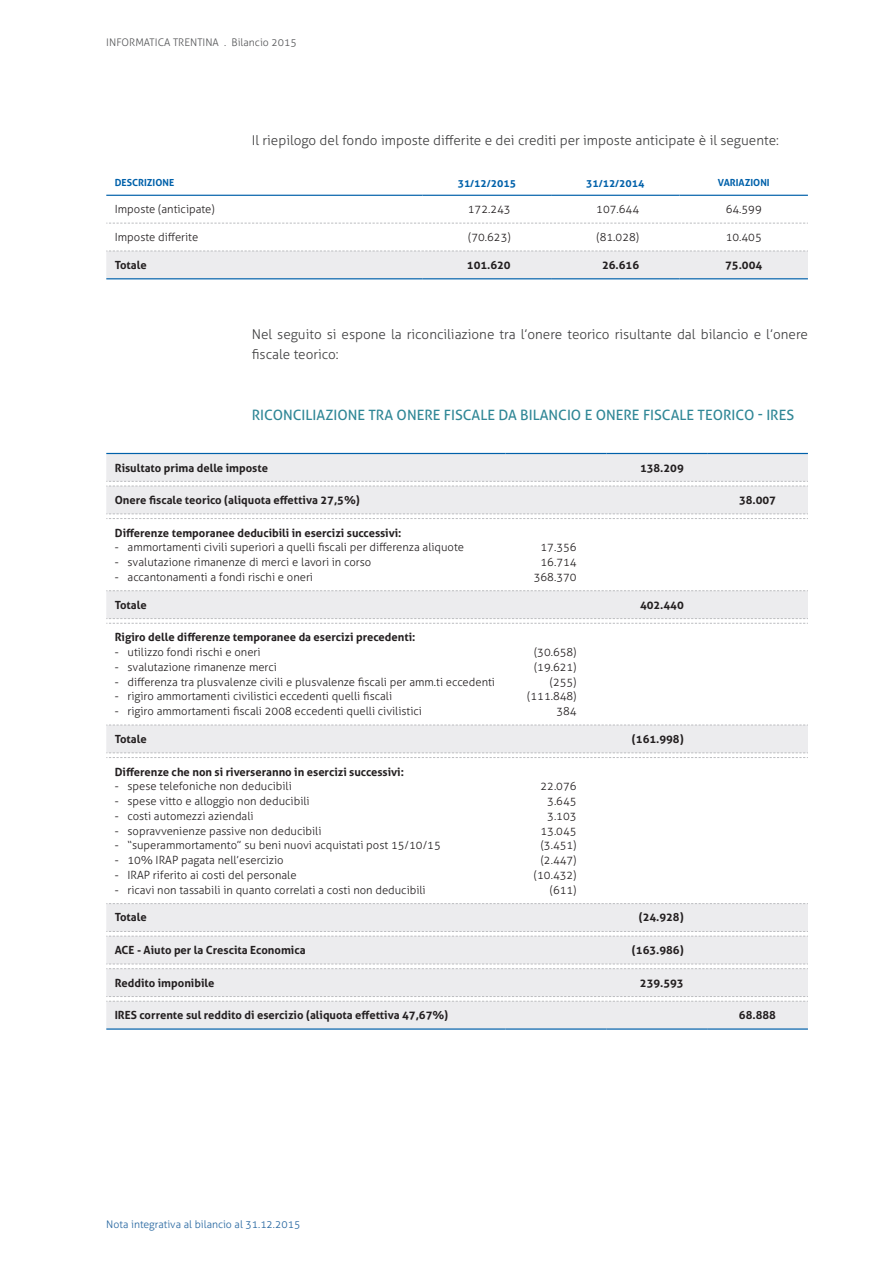
<style>
.page{position:relative;width:893px;height:1263px;background:#fff}
.page>*{position:absolute;margin:0;border:0;box-sizing:border-box;transform-origin:0 0}
.t1{font:14.25px "Aller";color:#308796}
.t2{font:300 13.5px/20.1px "Aller";color:#3e3e3f}
.t3{font:300 11.25px/14.7px "Aller";color:#231f20;text-align:right}
.t4{font:700 11.25px "Aller";color:#231f20}
.t5{font:300 10.5px "Aller";color:#24659f}
.t6{font:300 10.5px "Aller";color:#57585a}
.t7{font:700 10.5px "Aller";color:#0161aa}
.t8{font:700 9.75px "Aller";color:#0161aa}
.s1{font-size:9.75px}
</style>
<div class="page">
<svg style="left:106px;top:223px;width:702px;height:1px"></svg>
<div style="left:106px;top:251px;width:702px;height:28px;background:#ececee"></div>
<hr style="left:106px;top:195px;width:317px;height:1px;background:#0161aa">
<hr style="left:423px;top:195px;width:128px;height:1px;background:#0161aa">
<hr style="left:551px;top:195px;width:128px;height:1px;background:#0161aa">
<hr style="left:679px;top:195px;width:129px;height:1px;background:#0161aa">
<svg style="left:106px;top:454px;width:702px;height:574px"></svg>
<hr style="left:106px;top:1028px;width:400px;height:2px;background:#0161aa">
<hr style="left:506px;top:1028px;width:100px;height:2px;background:#0161aa">
<hr style="left:606px;top:1028px;width:101px;height:2px;background:#0161aa">
<hr style="left:707px;top:1028px;width:101px;height:2px;background:#0161aa">
<hr style="left:106px;top:453px;width:400px;height:1px;background:#0161aa">
<hr style="left:506px;top:453px;width:100px;height:1px;background:#0161aa">
<hr style="left:606px;top:453px;width:101px;height:1px;background:#0161aa">
<hr style="left:707px;top:453px;width:101px;height:1px;background:#0161aa">
<svg style="left:106px;top:481px;width:702px;height:6px"></svg>
<svg style="left:106px;top:513px;width:702px;height:6px"></svg>
<svg style="left:106px;top:590px;width:702px;height:1px"></svg>
<svg style="left:106px;top:618px;width:702px;height:6px"></svg>
<svg style="left:106px;top:725px;width:702px;height:1px"></svg>
<svg style="left:106px;top:752px;width:702px;height:6px"></svg>
<svg style="left:106px;top:903px;width:702px;height:1px"></svg>
<svg style="left:106px;top:931px;width:702px;height:6px"></svg>
<svg style="left:106px;top:964px;width:702px;height:5px"></svg>
<svg style="left:106px;top:996px;width:702px;height:6px"></svg>
<p class="t6" style="left:106px;top:36px;width:192px">INFORMATICA TRENTINA . Bilancio 2015</p>
<p class="t2" style="left:252px;top:130px;width:529px">Il riepilogo del fondo imposte differite e dei crediti per imposte anticipate è il seguente:</p>
<p class="t8" style="left:115px;top:177px;width:61px">DESCRIZIONE</p>
<p class="t7" style="left:458px;top:177px;width:60px">31<span class="s1">/</span>12<span class="s1">/</span>2015</p>
<p class="t7" style="left:586px;top:177px;width:60px">31<span class="s1">/</span>12<span class="s1">/</span>2014</p>
<p class="t8" style="left:718px;top:177px;width:53px">VARIAZIONI</p>
<p class="t3" style="left:115px;top:202px;width:101px">Imposte (anticipate)</p>
<p class="t3" style="left:468px;top:202px;width:44px">172.243</p>
<p class="t3" style="left:596px;top:202px;width:44px">107.644</p>
<p class="t3" style="left:726px;top:202px;width:38px">64.599</p>
<p class="t3" style="left:115px;top:230px;width:85px">Imposte differite</p>
<p class="t3" style="left:468px;top:230px;width:44px">(70.623)</p>
<p class="t3" style="left:596px;top:230px;width:44px">(81.028)</p>
<p class="t3" style="left:726px;top:230px;width:38px">10.405</p>
<p class="t4" style="left:115px;top:258px;width:33px">Totale</p>
<p class="t4" style="left:467px;top:258px;width:45px">101.620</p>
<p class="t4" style="left:602px;top:258px;width:39px">26.616</p>
<p class="t4" style="left:725px;top:258px;width:39px">75.004</p>
<p class="t2" style="left:252px;top:324px;width:558px">Nel seguito si espone la riconciliazione tra l’onere teorico risultante dal bilancio e l’onere fiscale teorico:</p>
<p class="t1" style="left:252px;top:406px;width:544px">RICONCILIAZIONE TRA ONERE FISCALE DA BILANCIO E ONERE FISCALE TEORICO - IRES</p>
<p class="t4" style="left:115px;top:461px;width:155px">Risultato prima delle imposte</p>
<p class="t4" style="left:640px;top:461px;width:45px">138.209</p>
<p class="t4" style="left:115px;top:493px;width:247px">Onere fiscale teorico (aliquota effettiva 27,5%)</p>
<p class="t4" style="left:739px;top:493px;width:39px">38.007</p>
<p class="t4" style="left:115px;top:526px;width:288px">Differenze temporanee deducibili in esercizi successivi:</p>
<p class="t3" style="left:115px;top:540px;width:351px">- ammortamenti civili superiori a quelli fiscali per differenza aliquote</p>
<p class="t3" style="left:115px;top:555px;width:258px">- svalutazione rimanenze di merci e lavori in corso</p>
<p class="t3" style="left:115px;top:570px;width:200px">- accantonamenti a fondi rischi e oneri</p>
<p class="t3" style="left:534px;top:540px;width:44px">17.356<br>16.714<br>368.370</p>
<p class="t4" style="left:115px;top:598px;width:33px">Totale</p>
<p class="t4" style="left:640px;top:598px;width:45px">402.440</p>
<p class="t4" style="left:115px;top:630px;width:302px">Rigiro delle differenze temporanee da esercizi precedenti:</p>
<p class="t3" style="left:115px;top:645px;width:147px">- utilizzo fondi rischi e oneri</p>
<p class="t3" style="left:115px;top:659px;width:164px">- svalutazione rimanenze merci</p>
<p class="t3" style="left:115px;top:674px;width:382px">- differenza tra plusvalenze civili e plusvalenze fiscali per amm.ti eccedenti</p>
<p class="t3" style="left:115px;top:689px;width:279px">- rigiro ammortamenti civilistici eccedenti quelli fiscali</p>
<p class="t3" style="left:115px;top:704px;width:309px">- rigiro ammortamenti fiscali 2008 eccedenti quelli civilistici</p>
<p class="t3" style="left:527px;top:645px;width:51px">(30.658) (19.621) (255) (111.848)<br>384</p>
<p class="t4" style="left:115px;top:732px;width:33px">Totale</p>
<p class="t4" style="left:632px;top:732px;width:53px">(161.998)</p>
<p class="t4" style="left:115px;top:764px;width:291px">Differenze che non si riverseranno in esercizi successivi:</p>
<p class="t3" style="left:115px;top:779px;width:179px">- spese telefoniche non deducibili</p>
<p class="t3" style="left:115px;top:794px;width:196px">- spese vitto e alloggio non deducibili</p>
<p class="t3" style="left:115px;top:808px;width:140px">- costi automezzi aziendali</p>
<p class="t3" style="left:115px;top:823px;width:208px">- sopravvenienze passive non deducibili</p>
<p class="t3" style="left:115px;top:838px;width:328px">- “superammortamento” su beni nuovi acquistati post 15/10/15</p>
<p class="t3" style="left:115px;top:853px;width:170px">- 10% IRAP pagata nell’esercizio</p>
<p class="t3" style="left:115px;top:867px;width:183px">- IRAP riferito ai costi del personale</p>
<p class="t3" style="left:115px;top:882px;width:312px">- ricavi non tassabili in quanto correlati a costi non deducibili</p>
<p class="t3" style="left:534px;top:779px;width:44px">22.076<br>3.645<br>3.103<br>13.045 (3.451) (2.447) (10.432) (611)</p>
<p class="t4" style="left:115px;top:910px;width:33px">Totale</p>
<p class="t4" style="left:639px;top:910px;width:47px">(24.928)</p>
<p class="t4" style="left:115px;top:943px;width:192px">ACE - Aiuto per la Crescita Economica</p>
<p class="t4" style="left:632px;top:943px;width:53px">(163.986)</p>
<p class="t4" style="left:115px;top:975px;width:101px">Reddito imponibile</p>
<p class="t4" style="left:640px;top:975px;width:45px">239.593</p>
<p class="t4" style="left:115px;top:1008px;width:335px">IRES corrente sul reddito di esercizio (aliquota effettiva 47,67%)</p>
<p class="t4" style="left:739px;top:1008px;width:39px">68.888</p>
<p class="t5" style="left:106px;top:1218px;width:195px">Nota integrativa al bilancio al 31.12.2015</p>
</div>
